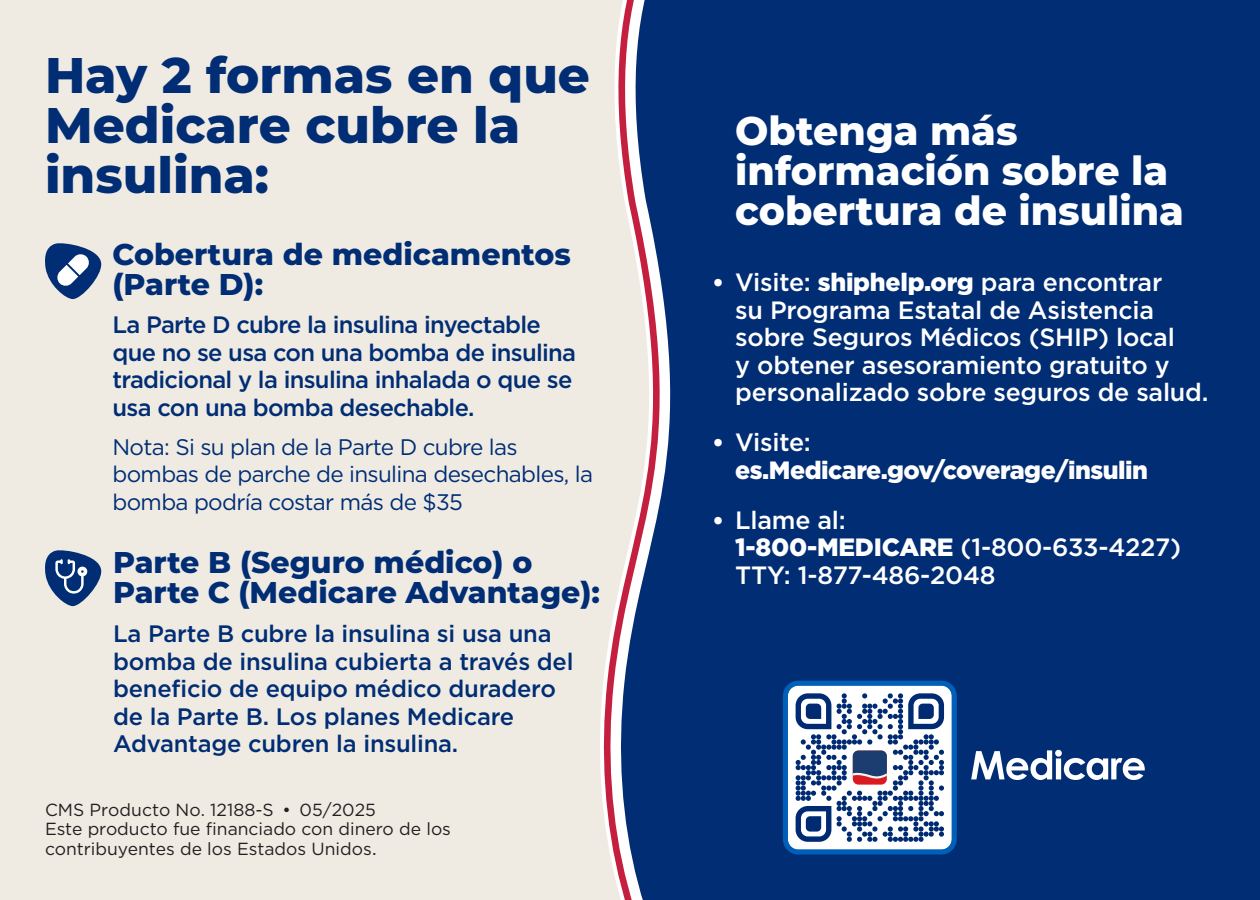
<style>
.page{position:relative;width:1260px;height:900px;background:#efebe3}
.page>*{position:absolute;margin:0;border:0;box-sizing:border-box;transform-origin:0 0}
.t1{font:800 50px/50px "Montserrat";color:#002d74}
.Paragraph_Style_2{font:800 40px/40px "Montserrat";color:#fff}
.t2{font:800 30px/30px "Montserrat";color:#002d74}
.t3{font:500 25px/27.5px "Gotham";letter-spacing:-.01em;color:#fff}
.t4{font:900 25px/27.5px "Gotham";letter-spacing:-.02em;color:#fff}
.Paragraph_Style_6{font:500 23.75px/27.5px "Gotham";letter-spacing:-.01em;color:#002d74}
.Paragraph_Style_6-2{font:500 23.75px/27.5px "Gotham";letter-spacing:-.03em;color:#002d74}
.t5{font:22.5px/27.5px "Gotham";letter-spacing:-.03em;color:#002d74}
.t6{font:17.5px/19.5px "Gotham";color:#231f20}
.s1{font-family:"Montserrat";font-weight:700;font-size:30px}
.s2{font-weight:900}
.s3{font-weight:500}
</style>
<div class="page">
<svg style="left:45px;top:550px;width:57px;height:56px"></svg>
<svg style="left:45px;top:243px;width:57px;height:56px"></svg>
<div style="left:600px;top:0;width:660px;height:900px;background:#002d74"></div>
<svg style="left:971px;top:750px;width:81px;height:30px;background:#7890b5"></svg>
<div style="left:1056px;top:758px;width:5px;height:21px;background:#fff"></div>
<div style="left:1055px;top:750px;width:7px;height:7px;background:#fff;border-radius:50%"></div>
<svg style="left:1064px;top:758px;width:81px;height:22px;background:#889dbe"></svg>
<svg style="left:785px;top:683px;width:169px;height:169px;background:#a6b3cb"></svg>
<div style="left:783px;top:681px;width:174px;height:174px;border:5px solid #005fb9;border-radius:13px"></div>
<p class="t1" style="left:45px;top:48px;width:547px">Hay 2 formas en que<br>Medicare cubre la insulina:</p>
<p class="t2" style="left:112px;top:237px;width:460px">Cobertura de medicamentos (Parte D):</p>
<p class="Paragraph_Style_6-2" style="left:112px;top:311px;width:465px">La Parte D cubre la insulina inyectable que no se usa con una bomba de insulina tradicional y la insulina inhalada o que se usa con una bomba desechable.</p>
<p class="t5" style="left:112px;top:432px;width:482px">Nota: Si su plan de la Parte D cubre las bombas de parche de insulina desechables, la bomba podría costar más de $35</p>
<p class="t2" style="left:113px;top:546px;width:488px">Parte B (Seguro médico) o<br>Parte C (Medicare Advantage):</p>
<p class="Paragraph_Style_6" style="left:113px;top:620px;width:462px">La Parte B cubre la insulina si usa una bomba de insulina cubierta a través del beneficio de equipo médico duradero de la Parte B. Los planes Medicare Advantage cubren la insulina.</p>
<p class="t6" style="left:45px;top:799px;width:408px">CMS Producto No. 12188-S • 05/2025<br>Este producto fue financiado con dinero de los contribuyentes de los Estados Unidos.</p>
<p class="Paragraph_Style_2" style="left:735px;top:109px;width:450px">Obtenga más información sobre la cobertura de insulina</p>
<p class="t3" style="left:735px;top:268px;width:475px;text-indent:-22px"><span class="s1">•</span> Visite: <span class="s2">shiphelp.org</span> para encontrar<br>su Programa Estatal de Asistencia sobre Seguros Médicos (SHIP) local<br>y obtener asesoramiento gratuito y personalizado sobre seguros de salud.</p>
<p class="t4" style="left:735px;top:428px;width:414px;text-indent:-22px"><span class="s1">•</span> <span class="s3">Visite: </span>es.Medicare.gov/coverage/insulin</p>
<p class="t3" style="left:735px;top:506px;width:447px;text-indent:-22px"><span class="s1">•</span> Llame al:<br><span class="s2">1-800-MEDICARE</span> (1-800-633-4227)<br>TTY: 1-877-486-2048</p>
</div>
